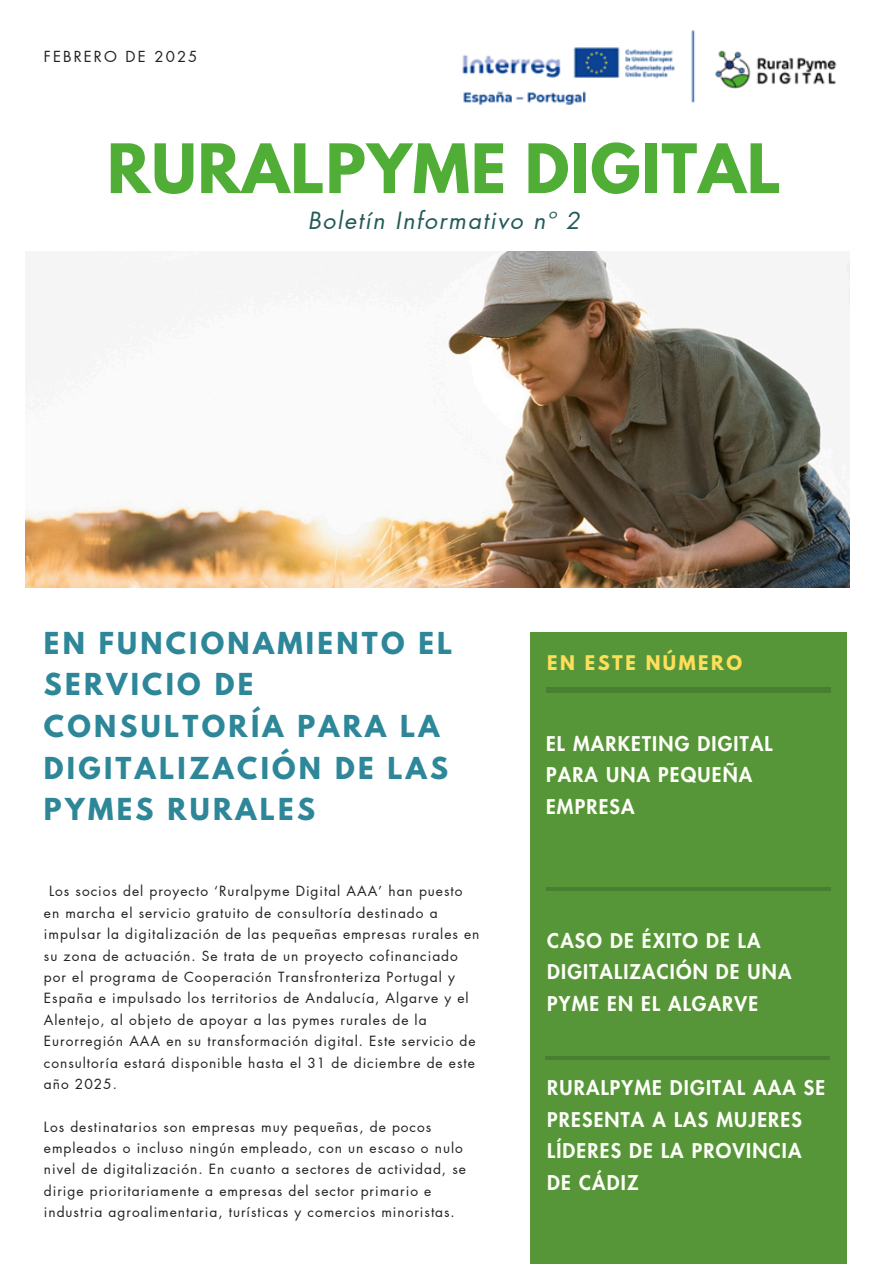
<style>
.page{position:relative;width:894px;height:1264px;background:#fff}
.page>*{position:absolute;margin:0;border:0;box-sizing:border-box;transform-origin:0 0}
.t1{font:700 60.3px "League Spartan";letter-spacing:.02em;color:#50ae36}
.t2{font:700 26.85px/41.7px "League Spartan";letter-spacing:.12em;color:#2e8799}
.t3{font:italic 23.1px "Futura LT Pro";letter-spacing:.07em;color:#225a58}
.t4{font:800 19.8px/31.5px "Futura LT Pro";letter-spacing:.06em;color:#fffff9}
.t5{font:700 17.85px "League Spartan";letter-spacing:.14em;color:#ffde59}
.t6{font:14.85px "Futura LT Pro";letter-spacing:.14em;color:#222}
.t7{font:13.8px/21.3px "Futura LT Pro";letter-spacing:.07em;color:#222}
</style>
<div class="page">
<div style="left:530px;top:631px;width:316px;height:632px;background:#569639"></div>
<div style="left:546px;top:687px;width:284px;height:6px;background:#497f30"></div>
<hr style="left:545px;top:1056px;width:284px;height:3px;background:#000">
<hr style="left:546px;top:887px;width:284px;height:3px;background:#000">
<img style="left:26px;top:252px;width:823px;height:335px">
<img style="left:462px;top:30px;width:375px;height:75px">
<h4 class="t6" style="left:44px;top:50px;width:155px">FEBRERO DE 2025</h4>
<p class="t1" style="left:107px;top:139px;width:675px">RURALPYME DIGITAL</p>
<h1 class="t3" style="left:308px;top:209px;width:273px">Boletín Informativo nº 2</h1>
<h4 class="t2" style="left:44px;top:625px;width:410px">EN FUNCIONAMIENTO EL<br>SERVICIO DE<br>CONSULTORÍA PARA LA<br>DIGITALIZACIÓN DE LAS<br>PYMES RURALES</h4>
<h3 class="t7" style="left:44px;top:881px;width:437px;text-indent:5px">Los socios del proyecto ‘Ruralpyme Digital AAA’ han puesto en marcha el servicio gratuito de consultoría destinado a impulsar la digitalización de las pequeñas empresas rurales en su zona de actuación. Se trata de un proyecto cofinanciado por el programa de Cooperación Transfronteriza Portugal y España e impulsado los territorios de Andalucía, Algarve y el Alentejo, al objeto de apoyar a las pymes rurales de la Eurorregión AAA en su transformación digital. Este servicio de consultoría estará disponible hasta el 31 de diciembre de este año 2025.</h3>
<p class="t7" style="left:44px;top:1116px;width:423px">Los destinatarios son empresas muy pequeñas, de pocos empleados o incluso ningún empleado, con un escaso o nulo nivel de digitalización. En cuanto a sectores de actividad, se dirige prioritariamente a empresas del sector primario e industria agroalimentaria, turísticas y comercios minoristas.</p>
<p class="t5" style="left:547px;top:654px;width:196px">EN ESTE NÚMERO</p>
<p class="t4" style="left:546px;top:728px;width:228px">EL MARKETING DIGITAL<br>PARA UNA PEQUEÑA<br>EMPRESA</p>
<p class="t4" style="left:547px;top:925px;width:246px">CASO DE ÉXITO DE LA<br>DIGITALIZACIÓN DE UNA<br>PYME EN EL ALGARVE</p>
<p class="t4" style="left:547px;top:1072px;width:279px">RURALPYME DIGITAL AAA SE<br>PRESENTA A LAS MUJERES<br>LÍDERES DE LA PROVINCIA<br>DE CÁDIZ</p>
</div>
